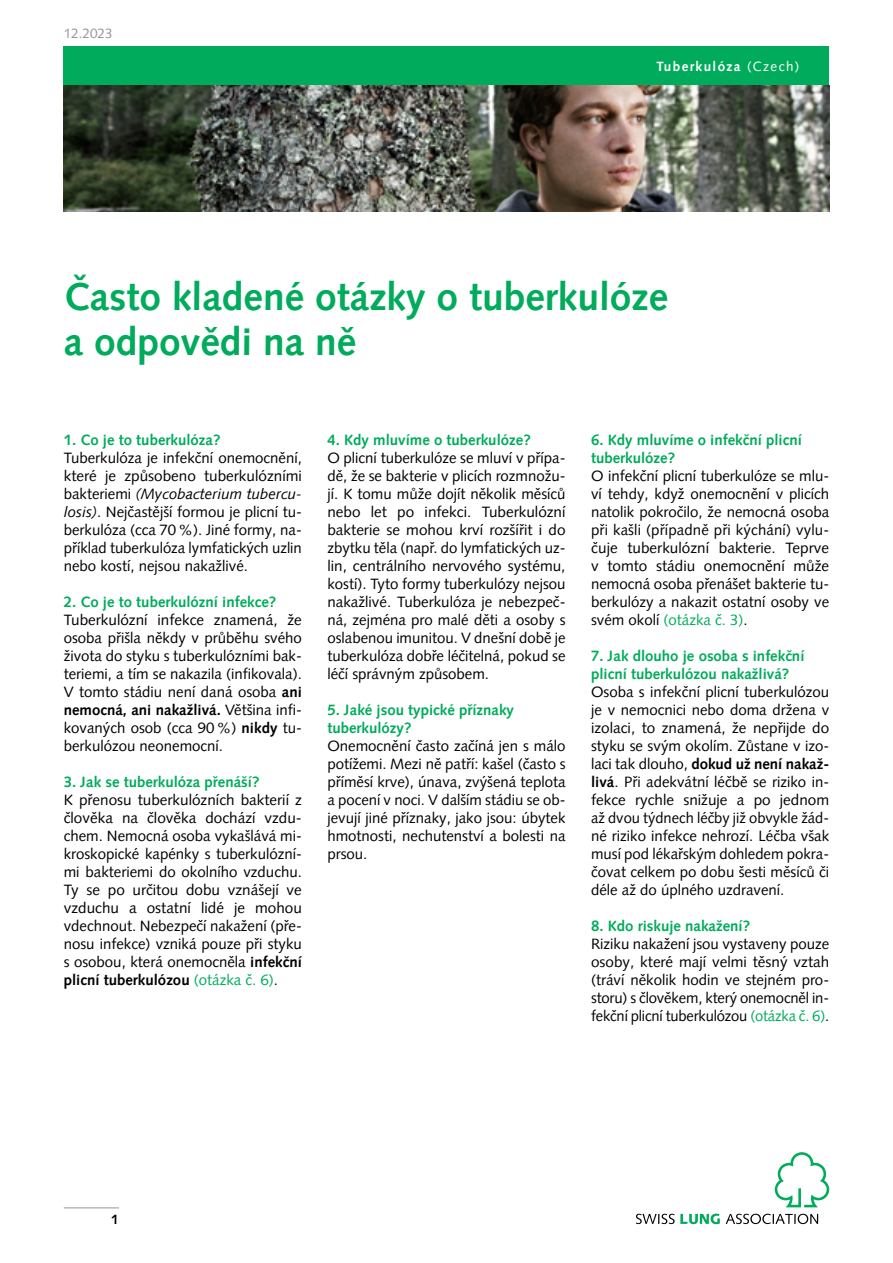
<style>
.page{position:relative;width:893px;height:1263px;background:#fff}
.page>*{position:absolute;margin:0;border:0;box-sizing:border-box;transform-origin:0 0}
.t1{font:700 39px/45px "Syntax LT Pro";color:#00ac5b}
.t2{font:15px/18px "Syntax LT Pro";color:#000;text-align:justify}
.t3{font:700 15px/18px "Syntax LT Pro";color:#00ac5b}
.t4{font:700 13.5px "Syntax LT Pro";letter-spacing:.1em;color:#fff}
.t5{font:13.5px "Syntax LT Pro";color:#939598}
.t6{font:700 13.5px "Syntax LT Pro";color:#000}
.s1{font-weight:400}
.s2{font-style:italic}
.s3{font-weight:700}
.s4{color:#00ac5b}
</style>
<div class="page">
<div style="left:64px;top:47px;width:765px;height:38px;background:#00ac5b"></div>
<hr style="left:64px;top:1207px;width:55px;height:1px;background:#939598">
<svg style="left:775px;top:1152px;width:54px;height:55px"></svg>
<svg style="left:636px;top:1213px;width:84px;height:11px"></svg>
<svg style="left:726px;top:1214px;width:92px;height:10px"></svg>
<img style="left:64px;top:85px;width:765px;height:127px">
<p class="t5" style="left:64px;top:26px;width:50px">12.2023</p>
<p class="t4" style="left:656px;top:58px;width:145px">Tuberkulóza <span class="s1">(Czech)</span></p>
<h1 class="t1" style="left:64px;top:274px;width:606px">Často kladené otázky o tuberkulóze a odpovědi na ně</h1>
<p class="t3" style="left:64px;top:431px;width:158px">1. Co je to tuberkulóza?</p>
<p class="t2" style="left:64px;top:449px;width:240px">Tuberkulóza je infekční onemocnění, které je způsobeno tuberkulózními bakteriemi <span class="s2">(Mycobacterium tubercu&shy;losis)</span>. Nejčastější formou je plicní tu&shy;berkulóza (cca 70%). Jiné formy, na&shy;příklad tuberkulóza lymfatických uzlin nebo kostí, nejsou nakažlivé.</p>
<p class="t3" style="left:64px;top:593px;width:214px">2. Co je to tuberkulózní infekce?</p>
<p class="t2" style="left:64px;top:611px;width:240px">Tuberkulózní infekce znamená, že osoba přišla někdy v průběhu svého života do styku s tuberkulózními bak&shy;teriemi, a tím se nakazila (infikovala).<br>V tomto stádiu není daná osoba <span class="s3">ani nemocná, ani nakažlivá.</span> Většina infi&shy;kovaných osob (cca 90%) <span class="s3">nikdy</span> tu&shy;berkulózou neonemocní.</p>
<p class="t3" style="left:64px;top:773px;width:197px">3. Jak se tuberkulóza přenáší?</p>
<p class="t2" style="left:64px;top:791px;width:240px">K přenosu tuberkulózních bakterií z člověka na člověka dochází vzdu&shy;chem. Nemocná osoba vykašlává mi&shy;kroskopické kapénky s tuberkulózní&shy;mi bakteriemi do okolního vzduchu.<br>Ty se po určitou dobu vznášejí ve vzduchu a ostatní lidé je mohou vdechnout. Nebezpečí nakažení (pře&shy;nosu infekce) vzniká pouze při styku s osobou, která onemocněla <span class="s3">infekční plicní tuberkulózou</span> <span class="s4">(otázka č. 6)</span>.</p>
<p class="t3" style="left:327px;top:431px;width:205px">4. Kdy mluvíme o tuberkulóze?</p>
<p class="t2" style="left:327px;top:449px;width:240px">O plicní tuberkulóze se mluví v přípa&shy;dě, že se bakterie v plicích rozmnožu&shy;jí. K tomu může dojít několik měsíců nebo let po infekci. Tuberkulózní bakterie se mohou krví rozšířit i do zbytku těla (např. do lymfatických uz&shy;lin, centrálního nervového systému, kostí). Tyto formy tuberkulózy nejsou nakažlivé. Tuberkulóza je nebezpeč&shy;ná, zejména pro malé děti a osoby s oslabenou imunitou. V dnešní době je tuberkulóza dobře léčitelná, pokud se léčí správným způsobem.</p>
<p class="t3" style="left:327px;top:701px;width:188px">5. Jaké jsou typické příznaky tuberkulózy?</p>
<p class="t2" style="left:327px;top:737px;width:240px">Onemocnění často začíná jen s málo potížemi. Mezi ně patří: kašel (často s příměsí krve), únava, zvýšená teplota a pocení v noci. V dalším stádiu se ob&shy;jevují jiné příznaky, jako jsou: úbytek hmotnosti, nechutenství a bolesti na prsou.</p>
<p class="t3" style="left:591px;top:431px;width:212px">6. Kdy mluvíme o infekční plicní tuberkulóze?</p>
<p class="t2" style="left:591px;top:467px;width:240px">O infekční plicní tuberkulóze se mlu&shy;ví tehdy, když onemocnění v plicích natolik pokročilo, že nemocná osoba při kašli (případně při kýchání) vylu&shy;čuje tuberkulózní bakterie. Teprve v tomto stádiu onemocnění může nemocná osoba přenášet bakterie tu&shy;berkulózy a nakazit ostatní osoby ve svém okolí <span class="s4">(otázka č. 3)</span>.</p>
<p class="t3" style="left:591px;top:647px;width:215px">7. Jak dlouho je osoba s infekční plicní tuberkulózou nakažlivá?</p>
<p class="t2" style="left:591px;top:683px;width:240px">Osoba s infekční plicní tuberkulózou je v nemocnici nebo doma držena v izolaci, to znamená, že nepřijde do styku se svým okolím. Zůstane v izo&shy;laci tak dlouho, <span class="s3">dokud už není nakaž&shy;livá</span>. Při adekvátní léčbě se riziko in&shy;fekce rychle snižuje a po jednom až dvou týdnech léčby již obvykle žád&shy;né riziko infekce nehrozí. Léčba však musí pod lékařským dohledem pokra&shy;čovat celkem po dobu šesti měsíců či déle až do úplného uzdravení.</p>
<p class="t3" style="left:591px;top:917px;width:161px">8. Kdo riskuje nakažení?</p>
<p class="t2" style="left:591px;top:935px;width:240px">Riziku nakažení jsou vystaveny pouze osoby, které mají velmi těsný vztah (tráví několik hodin ve stejném pro&shy;storu) s člověkem, který onemocněl in&shy;fekční plicní tuberkulózou <span class="s4">(otázka č. 6)</span>.</p>
<p class="t6" style="left:111px;top:1211px;width:9px">1</p>
</div>
